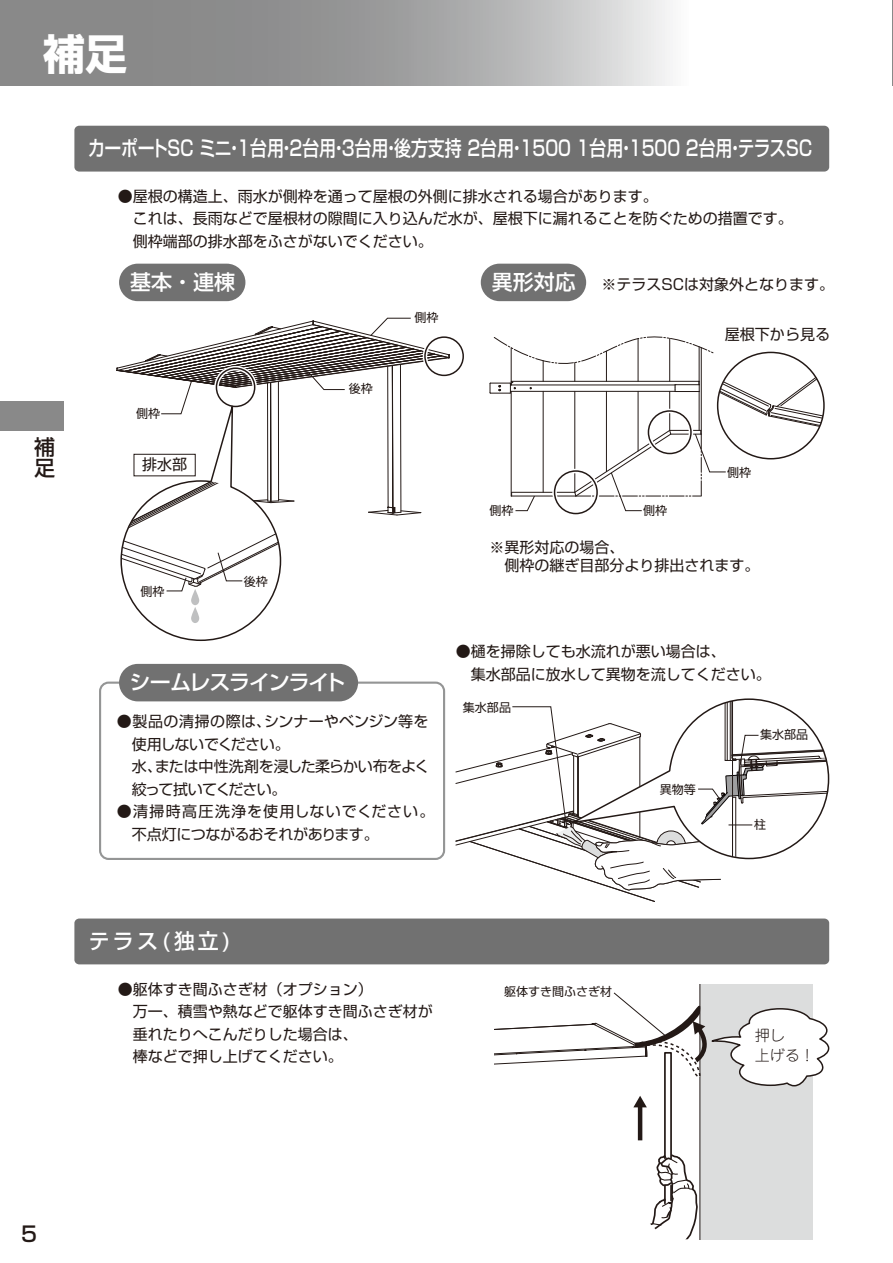
<style>
.page{position:relative;width:893px;height:1263px;background:#fff}
.page>*{position:absolute;margin:0;border:0;box-sizing:border-box;transform-origin:0 0}
.t1{font:42px "Shin Go Pro Bold 90 msp RKSJ H";color:#fff}
.t2{font:21px "Shin Go Pro Medium 90 msp RKSJ H";color:#fff;scale:.81 1}
.t3{font:21px "Shin Go Pro Medium 90 msp RKSJ H";color:#fff}
.t4{font:21px "Shin Go Pro Medium 90 msp RKSJ H";letter-spacing:-.06em;color:#fff}
.t5{font:21px/21px "Shin Go Pro Medium 90 msp RKSJ V";color:#231916}
.t6{font:21px "Shin Go Pro Medium 90 msp RKSJ H";color:#231916}
.t7{font:15px/22.5px "Shin Go Pro Regular 90 msp RKSJ H";color:#231916}
.t8{font:15px/22.5px "Shin Go Pro Regular 90 msp RKSJ H";letter-spacing:-.02em;color:#231916}
.t9{font:15px/19.5px "Jun 101 Pro Light 90 msp RKSJ H";color:#231916}
.t10{font:12px "Shin Go Pro Regular 90 msp RKSJ H";color:#231916}
.s1{font-family:"Shin Go Pro Medium 90 msp RKSJ H";font-size:21px;color:#fff}
</style>
<div class="page">
<div style="left:664px;top:1052px;width:8px;height:107px;border:2px solid #231916"></div>
<svg style="left:650px;top:1152px;width:48px;height:87px"></svg>
<div style="left:700px;top:984px;width:113px;height:255px;background:#dcdddd"></div>
<hr style="left:699px;top:984px;width:1px;height:255px;background:#231916">
<hr style="left:638px;top:1105px;width:4px;height:35px;background:#231916">
<svg style="left:633px;top:1096px;width:14px;height:11px"></svg>
<div style="left:99px;top:681px;width:346px;height:179px;border:2px solid #949595;border-radius:9px"></div>
<div style="left:0;top:401px;width:64px;height:29px;background:#898989"></div>
<svg style="left:0;top:0;width:670px;height:85px;background:#a2a2a3"></svg>
<hr style="left:892px;top:0;width:1px;height:85px;background:#898989">
<div style="left:74px;top:126px;width:755px;height:46px;background:#717171;border-radius:5px"></div>
<div style="left:74px;top:918px;width:755px;height:46px;background:#717171;border-radius:5px"></div>
<div style="left:481px;top:264px;width:105px;height:37px;background:#717171;border-radius:19px"></div>
<div style="left:119px;top:264px;width:126px;height:37px;background:#717171;border-radius:19px"></div>
<div style="left:119px;top:664px;width:239px;height:37px;background:#717171;border-radius:19px"></div>
<div style="left:552px;top:469px;width:47px;height:47px;border:4px solid #fff;border-radius:50%"></div>
<div style="left:554px;top:470px;width:44px;height:44px;border:2px solid #231916;border-radius:50%"></div>
<div style="left:423px;top:335px;width:42px;height:43px;border:4px solid #fff;border-radius:50%"></div>
<div style="left:424px;top:336px;width:40px;height:40px;border:2px solid #231916;border-radius:50%"></div>
<svg style="left:490px;top:336px;width:334px;height:175px"></svg>
<svg style="left:116px;top:317px;width:334px;height:325px"></svg>
<svg style="left:494px;top:992px;width:336px;height:95px"></svg>
<svg style="left:455px;top:698px;width:375px;height:204px"></svg>
<h1 class="t1" style="left:43px;top:39px;width:86px">補足</h1>
<h2 class="t2" style="left:88px;top:141px;width:896px">カーポートSC ミニ・1台用・2台用・3台用・後方支持 2台用・1500 1台用・1500 2台用・テラスSC</h2>
<p class="t7" style="left:133px;top:187px;width:661px;text-indent:-15px">●屋根の構造上、雨水が側枠を通って屋根の外側に排水される場合があります。<br>これは、長雨などで屋根材の隙間に入り込んだ水が、屋根下に漏れることを防ぐための措置です。側枠端部の排水部をふさがないでください。</p>
<h2 class="t3" style="left:130px;top:274px;width:106px">基本・連棟</h2>
<p class="t7" style="left:492px;top:275px;width:344px"><span class="s1">異形対応</span> ※テラスSCは対象外となります。</p>
<h2 class="t5" style="left:34px;top:440px;width:22px">補足</h2>
<p class="t10" style="left:136px;top:409px;width:25px">側枠</p>
<p class="t7" style="left:142px;top:456px;width:46px">排水部</p>
<p class="t10" style="left:141px;top:586px;width:25px">側枠</p>
<p class="t10" style="left:244px;top:577px;width:25px">後枠</p>
<p class="t10" style="left:349px;top:384px;width:25px">後枠</p>
<p class="t10" style="left:414px;top:313px;width:25px">側枠</p>
<p class="t7" style="left:725px;top:325px;width:107px">屋根下から見る</p>
<p class="t10" style="left:489px;top:506px;width:25px">側枠</p>
<p class="t10" style="left:643px;top:506px;width:25px">側枠</p>
<p class="t10" style="left:727px;top:468px;width:25px">側枠</p>
<p class="t7" style="left:504px;top:540px;width:257px;line-height:18px;text-indent:-15px">※異形対応の場合、<br>側枠の継ぎ目部分より排出されます。</p>
<h2 class="t4" style="left:129px;top:674px;width:218px">シームレスラインライト</h2>
<p class="t8" style="left:132px;top:712px;width:299px;text-indent:-15px">●製品の清掃の際は、シンナーやベンジン等を使用しないでください。<br>水、または中性洗剤を浸した柔らかい布をよく絞って拭いてください。</p>
<p class="t7" style="left:132px;top:802px;width:304px;text-indent:-15px">●清掃時高圧洗浄を使用しないでください。不点灯につながるおそれがあります。</p>
<p class="t7" style="left:471px;top:642px;width:301px;text-indent:-15px">●樋を掃除しても水流れが悪い場合は、<br>集水部品に放水して異物を流してください。</p>
<p class="t10" style="left:463px;top:702px;width:49px">集水部品</p>
<p class="t10" style="left:660px;top:785px;width:37px">異物等</p>
<p class="t10" style="left:760px;top:730px;width:50px">集水部品</p>
<p class="t10" style="left:754px;top:820px;width:13px">柱</p>
<h2 class="t3" style="left:89px;top:933px;width:144px">テラス(独立)</h2>
<p class="t7" style="left:133px;top:980px;width:302px;text-indent:-15px">●躯体すき間ふさぎ材（オプション）<br>万一、積雪や熱などで躯体すき間ふさぎ材が垂れたりへこんだりした場合は、<br>棒などで押し上げてください。</p>
<p class="t10" style="left:504px;top:987px;width:109px">躯体すき間ふさぎ材</p>
<p class="t9" style="left:755px;top:1028px;width:61px">押し<br>上げる！</p>
<h2 class="t6" style="left:21px;top:1226px;width:17px">5</h2>
</div>
